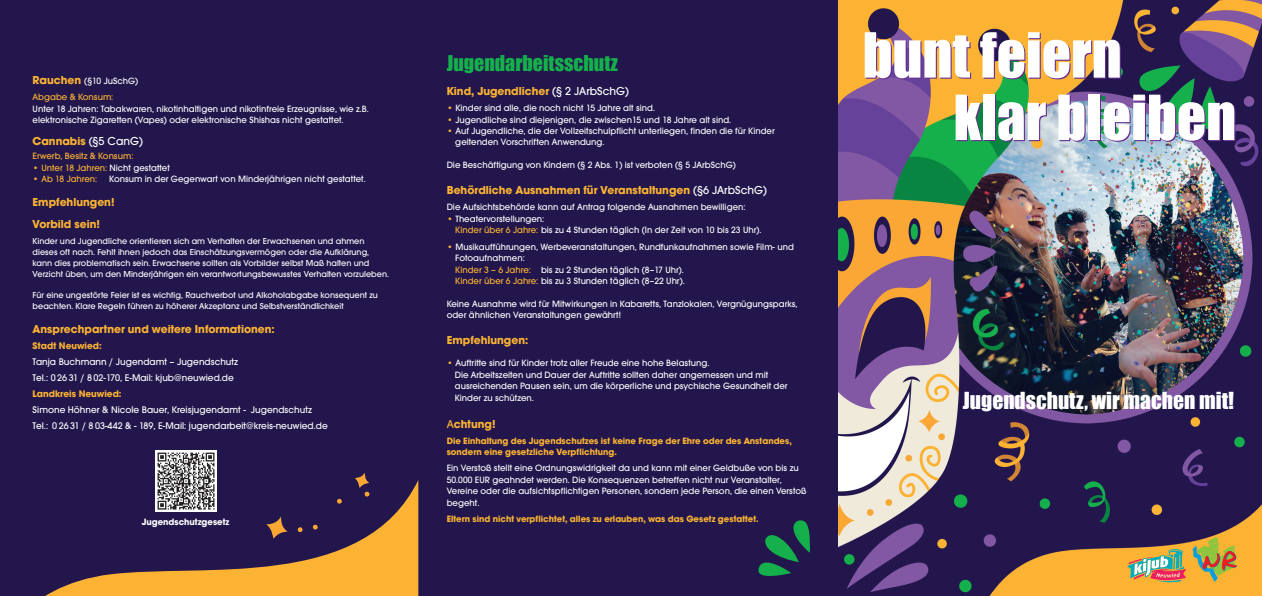
<style>
.page{position:relative;width:1262px;height:596px;background:#fff}
.page>*{position:absolute;margin:0;border:0;box-sizing:border-box;transform-origin:0 0}
.t1{font:57.4px/62.4px "Impact";color:#fff}
.t2{font:21.6px "Impact";color:#fff}
.t3{font:20px "Impact";color:#15b04b}
.t4{font:700 12px/22px "Avant Garde Gothic Itc T";color:#fcb333}
.t5{font:500 10px/16px "Avant Garde Gothic Itc T";color:#fff}
.t6{font:500 9.5px/11.4px "Avant Garde Gothic Itc T";color:#fff}
.t7{font:700 9.5px/11.4px "Avant Garde Gothic Itc T";color:#fcb333}
.t8{font:500 9.5px/16px "Avant Garde Gothic Itc T";color:#fcb333}
.t9{font:700 9.5px "Avant Garde Gothic Itc T";color:#fff}
.t10{font:500 9px/10.8px "Avant Garde Gothic Itc T";color:#fff}
.s1{font-weight:700;font-size:12px}
.s2{color:#fff}
.s3{font-weight:500;color:#fff}
.s4{font-weight:700;color:#fcb333}
.s5{color:#fcb333}
.s6{font-weight:500}
</style>
<div class="page">
<div style="left:0;top:0;width:1261px;height:595px;background:#22164c"></div>
<svg style="left:47px;top:479px;width:371px;height:116px"></svg>
<svg style="left:758px;top:520px;width:52px;height:56px"></svg>
<img style="left:838px;top:0;width:423px;height:595px">
<svg style="left:1192px;top:537px;width:44px;height:44px;background:#bb9f46"></svg>
<svg style="left:1127px;top:547px;width:59px;height:36px;background:#c0a470"></svg>
<svg style="left:266px;top:516px;width:22px;height:22px"></svg>
<svg style="left:312px;top:524px;width:6px;height:5px"></svg>
<svg style="left:337px;top:498px;width:5px;height:5px"></svg>
<svg style="left:354px;top:472px;width:16px;height:24px"></svg>
<svg style="left:297px;top:526px;width:6px;height:6px"></svg>
<img style="left:155px;top:450px;width:61px;height:61px">
<p class="t8" style="left:33px;top:73px;width:107px"><span class="s1">Rauchen</span> <span class="s2">(§10 JuSchG)<br></span>Abgabe &amp; Konsum:</p>
<p class="t6" style="left:33px;top:102px;width:338px">Unter 18 Jahren: Tabakwaren, nikotinhaltigen und nikotinfreie Erzeugnisse, wie z.B. elektronische Zigaretten (Vapes) oder elektronische Shishas nicht gestattet.</p>
<p class="t4" style="left:33px;top:130px;width:112px">Cannabis <span class="s3">(§5 CanG)</span></p>
<p class="t8" style="left:33px;top:148px;width:102px">Erwerb, Besitz &amp; Konsum:</p>
<p class="t8" style="left:33px;top:159px;width:139px">• Unter 18 Jahren: <span class="s2">Nicht gestattet</span></p>
<p class="t8" style="left:33px;top:171px;width:66px">• Ab 18 Jahren:</p>
<p class="t6" style="left:109px;top:173px;width:258px">Konsum in der Gegenwart von Minderjährigen nicht gestattet.</p>
<p class="t4" style="left:33px;top:191px;width:83px">Empfehlungen!<br>Vorbild sein!</p>
<p class="t10" style="left:33px;top:236px;width:358px">Kinder und Jugendliche orientieren sich am Verhalten der Erwachsenen und ahmen dieses oft nach. Fehlt ihnen jedoch das Einschätzungsvermögen oder die Aufklärung, kann dies problematisch sein. Erwachsene sollten als Vorbilder selbst Maß halten und Verzicht üben, um den Minderjährigen ein verantwortungsbewusstes Verhalten vorzuleben.</p>
<p class="t10" style="left:33px;top:290px;width:347px">Für eine ungestörte Feier ist es wichtig, Rauchverbot und Alkoholabgabe konsequent zu beachten. Klare Regeln führen zu höherer Akzeptanz und Selbstverständlichkeit</p>
<p class="t4" style="left:33px;top:318px;width:243px">Ansprechpartner und weitere Informationen:</p>
<p class="t5" style="left:33px;top:337px;width:297px"><span class="s4">Stadt Neuwied:<br></span>Tanja Buchmann / Jugendamt – Jugendschutz<br>Tel.: 0 26 31 / 8 02-170, E-Mail: kjub@neuwied.de<br><span class="s4">Landkreis Neuwied:<br></span>Simone Höhner &amp; Nicole Bauer, Kreisjugendamt - Jugendschutz Tel.: 0 26 31 / 8 03-442 &amp; - 189, E-Mail: jugendarbeit@kreis-neuwied.de</p>
<p class="t9" style="left:142px;top:516px;width:89px">Jugendschutzgesetz</p>
<p class="t3" style="left:447px;top:51px;width:173px">Jugendarbeitsschutz</p>
<p class="t4" style="left:447px;top:80px;width:184px">Kind, Jugendlicher <span class="s3">(§ 2 JArbSchG)</span></p>
<p class="t6" style="left:447px;top:102px;width:210px"><span class="s5">•</span> Kinder sind alle, die noch nicht 15 Jahre alt sind.</p>
<p class="t6" style="left:447px;top:114px;width:286px"><span class="s5">•</span> Jugendliche sind diejenigen, die zwischen15 und 18 Jahre alt sind.</p>
<p class="t6" style="left:455px;top:125px;width:321px;text-indent:-9px"><span class="s5">•</span> Auf Jugendliche, die der Vollzeitschulpflicht unterliegen, finden die für Kinder geltenden Vorschriften Anwendung.</p>
<p class="t6" style="left:447px;top:159px;width:291px">Die Beschäftigung von Kindern (§ 2 Abs. 1) ist verboten (§ 5 JArbSchG)</p>
<p class="t4" style="left:447px;top:179px;width:322px">Behördliche Ausnahmen für Veranstaltungen <span class="s3">(§6 JArbSchG)</span></p>
<p class="t6" style="left:447px;top:201px;width:300px">Die Aufsichtsbehörde kann auf Antrag folgende Ausnahmen bewilligen:</p>
<p class="t6" style="left:455px;top:212px;width:308px;text-indent:-9px"><span class="s5">•</span> Theatervorstellungen:<br><span class="s5">Kinder über 6 Jahre:</span> bis zu 4 Stunden täglich (In der Zeit von 10 bis 23 Uhr).</p>
<p class="t6" style="left:455px;top:241px;width:340px;text-indent:-9px"><span class="s5">•</span> Musikaufführungen, Werbeveranstaltungen, Rundfunkaufnahmen sowie Film- und Fotoaufnahmen:<br><span class="s5">Kinder 3 – 6 Jahre:</span> bis zu 2 Stunden täglich (8–17 Uhr).<br><span class="s5">Kinder über 6 Jahre:</span> bis zu 3 Stunden täglich (8–22 Uhr).</p>
<p class="t6" style="left:447px;top:298px;width:352px">Keine Ausnahme wird für Mitwirkungen in Kabaretts, Tanzlokalen, Vergnügungsparks, oder ähnlichen Veranstaltungen gewährt!</p>
<p class="t4" style="left:447px;top:329px;width:83px">Empfehlungen:</p>
<p class="t6" style="left:455px;top:357px;width:334px;text-indent:-8px"><span class="s5">•</span> Auftritte sind für Kinder trotz aller Freude eine hohe Belastung.<br>Die Arbeitszeiten und Dauer der Auftritte sollten daher angemessen und mit ausreichenden Pausen sein, um die körperliche und psychische Gesundheit der Kinder zu schützen.</p>
<p class="t4" style="left:447px;top:412px;width:50px"><span class="s6">A</span>chtung!</p>
<p class="t7" style="left:447px;top:434px;width:346px">Die Einhaltung des Jugendschutzes ist keine Frage der Ehre oder des Anstandes, sondern eine gesetzliche Verpflichtung.</p>
<p class="t6" style="left:447px;top:462px;width:361px">Ein Verstoß stellt eine Ordnungswidrigkeit da und kann mit einer Geldbuße von bis zu 50.000 EUR geahndet werden. Die Konsequenzen betreffen nicht nur Veranstalter, Vereine oder die aufsichtspflichtigen Personen, sondern jede Person, die einen Verstoß begeht.</p>
<p class="t7" style="left:447px;top:512px;width:313px">Eltern sind nicht verpflichtet, alles zu erlauben, was das Gesetz gestattet.</p>
<p class="t1" style="left:953px;top:23px;width:284px;text-indent:-91px">bunt feiern<br>klar bleiben</p>
<p class="t2" style="left:962px;top:387px;width:273px">Jugendschutz, wir machen mit!</p>
</div>
